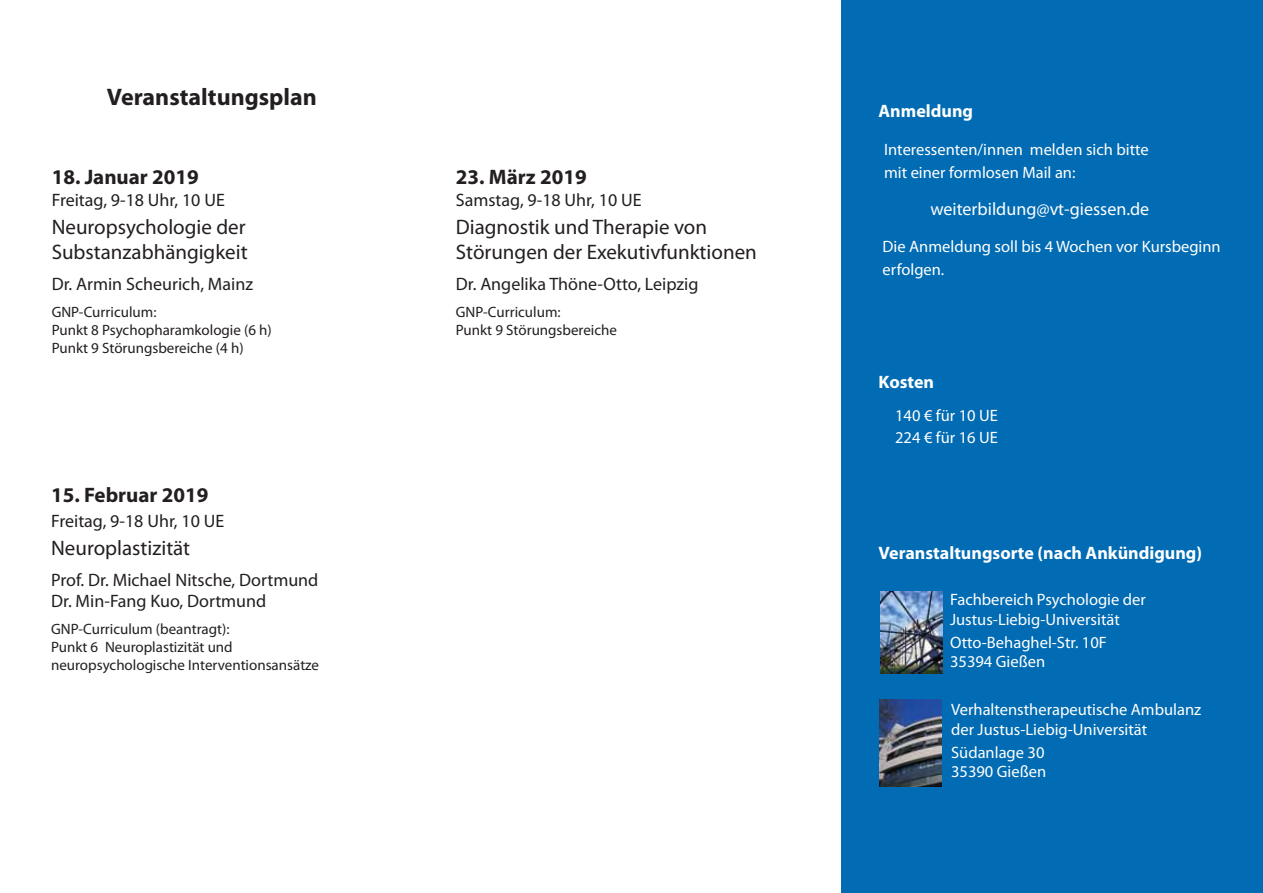
<style>
.page{position:relative;width:1263px;height:893px;background:#fff}
.page>*{position:absolute;margin:0;border:0;box-sizing:border-box;transform-origin:0 0}
.t1{font:700 24px "Myriad Pro";color:#231f20}
.t2{font:21px/25.2px "Myriad Pro";color:#231f20}
.t3{font:700 21px "Myriad Pro";color:#231f20}
.t4{font:18px/21.6px "Myriad Pro";color:#231f20}
.t5{font:700 18px "Myriad Pro";color:#fff}
.t6{font:18px "Myriad Pro";color:#fff}
.t7{font:16.5px/19.8px "Myriad Pro";color:#fff}
.t8{font:15px/18px "Myriad Pro";color:#231f20}
</style>
<div class="page">
<div style="left:842px;top:0;width:421px;height:893px;background:#016bb3"></div>
<img style="left:880px;top:591px;width:63px;height:83px">
<img style="left:880px;top:699px;width:61px;height:87px">
<p class="t1" style="left:107px;top:81px;width:212px">Veranstaltungsplan</p>
<p class="t3" style="left:52px;top:163px;width:149px">18. Januar 2019</p>
<p class="t4" style="left:52px;top:189px;width:175px">Freitag, 9-18 Uhr, 10 UE</p>
<p class="t2" style="left:52px;top:214px;width:197px">Neuropsychologie der<br>Substanzabhängigkeit</p>
<p class="t4" style="left:52px;top:273px;width:203px">Dr. Armin Scheurich, Mainz</p>
<p class="t8" style="left:52px;top:303px;width:222px">GNP-Curriculum:<br>Punkt 8 Psychopharamkologie (6 h)<br>Punkt 9 Störungsbereiche (4 h)</p>
<p class="t3" style="left:51px;top:482px;width:159px">15. Februar 2019</p>
<p class="t4" style="left:51px;top:510px;width:175px">Freitag, 9-18 Uhr, 10 UE</p>
<p class="t2" style="left:51px;top:535px;width:141px">Neuroplastizität</p>
<p class="t4" style="left:51px;top:569px;width:269px">Prof. Dr. Michael Nitsche, Dortmund<br>Dr. Min-Fang Kuo, Dortmund</p>
<p class="t8" style="left:51px;top:620px;width:269px">GNP-Curriculum (beantragt):<br>Punkt 6 Neuroplastizität und neuropsychologische Interventionsansätze</p>
<p class="t3" style="left:456px;top:163px;width:132px">23. März 2019</p>
<p class="t4" style="left:456px;top:189px;width:187px">Samstag, 9-18 Uhr, 10 UE</p>
<p class="t2" style="left:456px;top:214px;width:302px">Diagnostik und Therapie von<br>Störungen der Exekutivfunktionen</p>
<p class="t4" style="left:456px;top:273px;width:244px">Dr. Angelika Thöne-Otto, Leipzig</p>
<p class="t8" style="left:456px;top:303px;width:163px">GNP-Curriculum:<br>Punkt 9 Störungsbereiche</p>
<p class="t5" style="left:879px;top:99px;width:96px">Anmeldung</p>
<p class="t7" style="left:884px;top:138px;width:266px;line-height:22.8px">Interessenten/innen melden sich bitte mit einer formlosen Mail an:</p>
<p class="t6" style="left:930px;top:198px;width:220px">weiterbildung@vt-giessen.de</p>
<p class="t7" style="left:883px;top:235px;width:340px;line-height:22.8px">Die Anmeldung soll bis 4 Wochen vor Kursbeginn erfolgen.</p>
<p class="t5" style="left:879px;top:370px;width:57px">Kosten</p>
<p class="t7" style="left:895px;top:403px;width:104px;line-height:22.8px">140 € für 10 UE<br>224 € für 16 UE</p>
<p class="t5" style="left:879px;top:541px;width:325px">Veranstaltungsorte (nach Ankündigung)</p>
<p class="t7" style="left:950px;top:589px;width:197px">Fachbereich Psychologie der<br>Justus-Liebig-Universität</p>
<p class="t7" style="left:950px;top:632px;width:158px">Otto-Behaghel-Str. 10F<br>35394 Gießen</p>
<p class="t7" style="left:951px;top:699px;width:252px">Verhaltenstherapeutische Ambulanz der Justus-Liebig-Universität</p>
<p class="t7" style="left:951px;top:742px;width:97px">Südanlage 30<br>35390 Gießen</p>
</div>
